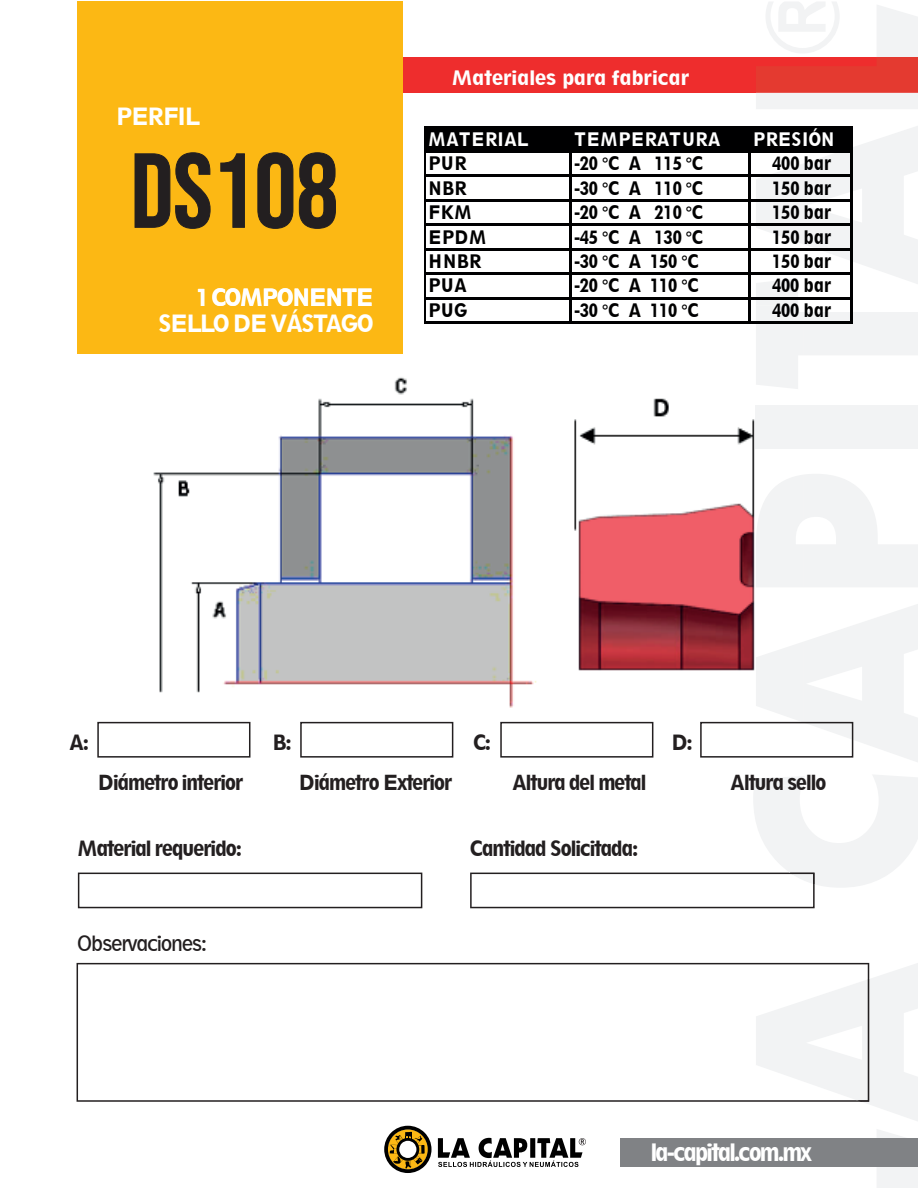
<style>
.page{position:relative;width:918px;height:1188px;background:#fff}
.page>*{position:absolute;margin:0;border:0;box-sizing:border-box;transform-origin:0 0}
.t1{font:105px "Bebas Neue";color:#231f20}
.t2{font:800 condensed 22.5px "Geometric 212 BT";letter-spacing:-.075em;color:#fff}
.t3{font:800 condensed 22.35px "Geometric 212 BT";letter-spacing:-.075em;color:#fff}
.t4{font:800 condensed 19.8px "Geometric 212 BT";letter-spacing:-.05em;color:#231f20}
.t5{font:condensed 19.8px "Geometric 212 BT";letter-spacing:-.05em;color:#231f20}
.t6{font:800 condensed 19.5px "Geometric 212 BT";letter-spacing:-.05em;color:#231f20}
.t7{font:800 condensed 18.75px "Geometric 212 BT";letter-spacing:.005em;color:#fff;scale:1.09 1}
.t8{font:800 condensed 17.55px "Geometric 212 BT";letter-spacing:-.01em;color:#000001}
.t9{font:800 condensed 17.55px "Geometric 212 BT";letter-spacing:-.01em;color:#fff}
</style>
<div class="page">
<img style="left:118px;top:305px;width:686px;height:453px">
<div style="left:402px;top:57px;width:516px;height:36px;background:#ee2d2d"></div>
<div style="left:77px;top:2px;width:325px;height:352px;background:#fcb814"></div>
<svg style="left:135px;top:152px;width:75px;height:77px"></svg>
<svg style="left:220px;top:153px;width:25px;height:75px"></svg>
<svg style="left:258px;top:152px;width:35px;height:77px"></svg>
<svg style="left:299px;top:152px;width:37px;height:77px"></svg>
<svg style="left:384px;top:1126px;width:48px;height:47px"></svg>
<svg style="left:438px;top:1138px;width:148px;height:29px"></svg>
<div style="left:78px;top:873px;width:344px;height:35px;border:2px solid #231f20"></div>
<svg style="left:77px;top:963px;width:679px;height:139px"></svg>
<svg style="left:756px;top:963px;width:162px;height:225px"></svg>
<svg style="left:470px;top:775px;width:448px;height:133px"></svg>
<svg style="left:804px;top:604px;width:114px;height:158px"></svg>
<img style="left:756px;top:641px;width:48px;height:81px">
<svg style="left:804px;top:474px;width:114px;height:113px"></svg>
<img style="left:756px;top:475px;width:48px;height:112px">
<div style="left:804px;top:406px;width:114px;height:43px;background:#f2f3f4"></div>
<div style="left:756px;top:406px;width:48px;height:43px;background:#f2f3f4"></div>
<svg style="left:756px;top:284px;width:162px;height:71px"></svg>
<img style="left:756px;top:305px;width:48px;height:84px">
<svg style="left:756px;top:93px;width:162px;height:191px;fill:#f2f3f4"></svg>
<svg style="left:756px;top:2px;width:162px;height:91px"></svg>
<div style="left:621px;top:1139px;width:297px;height:28px;background:#808285"></div>
<div style="left:426px;top:128px;width:427px;height:25px;background:#000001"></div>
<hr style="left:426px;top:127px;width:427px;height:1px;background:#000001">
<hr style="left:426px;top:175px;width:427px;height:2px;background:#000001">
<hr style="left:426px;top:199px;width:427px;height:3px;background:#000001">
<hr style="left:426px;top:224px;width:427px;height:2px;background:#000001">
<hr style="left:426px;top:248px;width:427px;height:3px;background:#000001">
<hr style="left:426px;top:273px;width:427px;height:2px;background:#000001">
<hr style="left:426px;top:297px;width:427px;height:2px;background:#000001">
<hr style="left:425px;top:127px;width:1px;height:197px;background:#000001">
<hr style="left:570px;top:128px;width:2px;height:196px;background:#000001">
<hr style="left:748px;top:128px;width:3px;height:196px;background:#000001">
<hr style="left:426px;top:322px;width:427px;height:2px;background:#000001">
<hr style="left:850px;top:128px;width:3px;height:196px;background:#000001">
<div style="left:97px;top:722px;width:153px;height:36px;border:2px solid #231f20"></div>
<div style="left:300px;top:722px;width:153px;height:36px;border:2px solid #231f20"></div>
<div style="left:500px;top:722px;width:153px;height:36px;border:2px solid #231f20"></div>
<div style="left:700px;top:722px;width:153px;height:36px;border:2px solid #231f20"></div>
<p class="t3" style="left:116px;top:102px;width:85px">PERFIL</p>
<h1 class="t1" style="left:131px;top:132px;width:209px">ds108</h1>
<p class="t3" style="left:197px;top:284px;width:179px">1 COMPONENTE</p>
<p class="t3" style="left:159px;top:309px;width:217px">SELLO DE VÁSTAGO</p>
<p class="t7" style="left:451px;top:66px;width:220px">Materiales para fabricar</p>
<p class="t9" style="left:428px;top:128px;width:101px">MATERIAL</p>
<p class="t9" style="left:574px;top:128px;width:148px">TEMPERATURA</p>
<p class="t9" style="left:753px;top:128px;width:83px">PRESIÓN</p>
<p class="t8" style="left:428px;top:152px;width:41px">PUR</p>
<p class="t8" style="left:574px;top:152px;width:131px">-20 °C A 115 °C</p>
<p class="t8" style="left:772px;top:152px;width:61px">400 bar</p>
<p class="t8" style="left:428px;top:177px;width:41px">NBR</p>
<p class="t8" style="left:574px;top:177px;width:131px">-30 °C A 110 °C</p>
<p class="t8" style="left:772px;top:177px;width:61px">150 bar</p>
<p class="t8" style="left:428px;top:201px;width:45px">FKM</p>
<p class="t8" style="left:574px;top:201px;width:131px">-20 °C A 210 °C</p>
<p class="t8" style="left:772px;top:201px;width:61px">150 bar</p>
<p class="t8" style="left:428px;top:226px;width:60px">EPDM</p>
<p class="t8" style="left:574px;top:226px;width:131px">-45 °C A 130 °C</p>
<p class="t8" style="left:772px;top:226px;width:61px">150 bar</p>
<p class="t8" style="left:428px;top:250px;width:55px">HNBR</p>
<p class="t8" style="left:574px;top:250px;width:126px">-30 °C A 150 °C</p>
<p class="t8" style="left:772px;top:250px;width:61px">150 bar</p>
<p class="t8" style="left:428px;top:275px;width:40px">PUA</p>
<p class="t8" style="left:574px;top:275px;width:126px">-20 °C A 110 °C</p>
<p class="t8" style="left:772px;top:275px;width:61px">400 bar</p>
<p class="t8" style="left:428px;top:299px;width:41px">PUG</p>
<p class="t8" style="left:574px;top:299px;width:126px">-30 °C A 110 °C</p>
<p class="t8" style="left:772px;top:299px;width:61px">400 bar</p>
<p class="t4" style="left:69px;top:730px;width:22px">A:</p>
<p class="t6" style="left:98px;top:770px;width:147px">Diámetro interior</p>
<p class="t4" style="left:272px;top:730px;width:21px">B:</p>
<p class="t4" style="left:473px;top:730px;width:19px">C:</p>
<p class="t4" style="left:671px;top:730px;width:23px">D:</p>
<p class="t6" style="left:299px;top:770px;width:155px">Diámetro Exterior</p>
<p class="t6" style="left:512px;top:770px;width:136px">Altura del metal</p>
<p class="t6" style="left:730px;top:770px;width:98px">Altura sello</p>
<p class="t4" style="left:77px;top:836px;width:166px">Material requerido:</p>
<p class="t5" style="left:77px;top:931px;width:131px">Observaciones:</p>
<p class="t4" style="left:470px;top:836px;width:170px">Cantidad Solicitada:</p>
<p class="t2" style="left:651px;top:1138px;width:163px">la-capital.com.mx</p>
</div>
